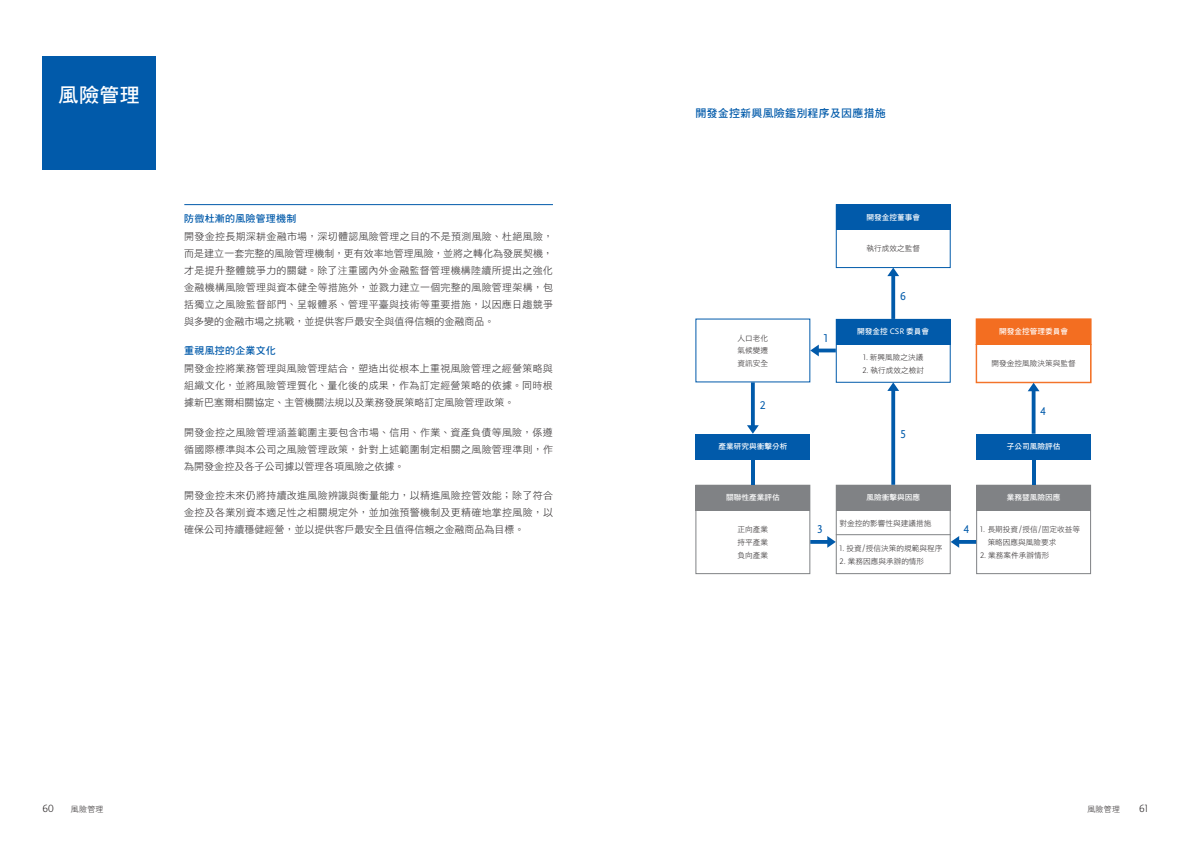
<style>
.page{position:relative;width:1191px;height:842px;background:#fff}
.page>*{position:absolute;margin:0;border:0;box-sizing:border-box;transform-origin:0 0}
.t1{font:20px "DF Hei Std W7";color:#fff}
.t2{font:11.9px "Scala Sans OT";color:#015aaa}
.t3{font:11px "DF Hei Std W7";letter-spacing:.02em;color:#015aaa}
.t4{font:300 11px "Scala Sans OT";color:#231f20}
.t5{font:10px/17px "DF Hei Std W3";color:#231f20;text-align:justify}
.t6{font:10px "DF Hei Std W7";letter-spacing:.02em;color:#015aaa}
.t7{font:8px "DF Hei Std W3";letter-spacing:.03em;color:#231f20}
.t8{font:7.7px/12.6px "DF Hei Std W3";color:#231f20;text-align:justify}
.t9{font:7.7px "DF Hei Std W7";color:#fff}
.s1{font-family:"Scala Sans OT";font-size:8.4px}
.s2{font-family:"Scala Sans OT";font-weight:300;font-size:8.4px}
.s3{font-family:"Scala Sans OT";font-size:11.9px;color:#015aaa}
</style>
<div class="page">
<div style="left:43px;top:57px;width:113px;height:113px;background:#015aaa"></div>
<hr style="left:184px;top:204px;width:369px;height:1px;background:#015aaa">
<div style="left:975px;top:344px;width:116px;height:39px;border:1px solid #f36e21"></div>
<div style="left:835px;top:319px;width:115px;height:64px;border:1px solid #015aaa"></div>
<div style="left:835px;top:204px;width:115px;height:64px;border:1px solid #015aaa"></div>
<div style="left:835px;top:485px;width:115px;height:89px;border:1px solid #808285"></div>
<div style="left:695px;top:485px;width:115px;height:89px;border:1px solid #808285"></div>
<div style="left:976px;top:485px;width:115px;height:89px;border:1px solid #808285"></div>
<div style="left:836px;top:319px;width:114px;height:25px;background:#015aaa"></div>
<div style="left:976px;top:319px;width:115px;height:25px;background:#f36e21"></div>
<div style="left:975px;top:318px;width:116px;height:27px;border:1px solid #f36e21"></div>
<div style="left:836px;top:204px;width:114px;height:26px;background:#015aaa"></div>
<div style="left:695px;top:485px;width:115px;height:25px;background:#808285"></div>
<div style="left:695px;top:434px;width:115px;height:25px;background:#015aaa"></div>
<div style="left:976px;top:485px;width:115px;height:25px;background:#808285"></div>
<div style="left:976px;top:434px;width:115px;height:25px;background:#015aaa"></div>
<hr style="left:836px;top:534px;width:114px;height:1px;background:#808285">
<div style="left:836px;top:485px;width:114px;height:25px;background:#808285"></div>
<svg style="left:887px;top:268px;width:12px;height:51px"></svg>
<svg style="left:747px;top:382px;width:12px;height:52px"></svg>
<svg style="left:1027px;top:383px;width:12px;height:51px"></svg>
<hr style="left:751px;top:459px;width:4px;height:26px;background:#015aaa">
<svg style="left:1031px;top:459px;width:4px;height:26px"></svg>
<svg style="left:810px;top:345px;width:26px;height:11px"></svg>
<svg style="left:950px;top:536px;width:26px;height:12px"></svg>
<svg style="left:810px;top:536px;width:26px;height:12px"></svg>
<svg style="left:887px;top:382px;width:12px;height:103px"></svg>
<h1 class="t1" style="left:59px;top:84px;width:83px">風險管理</h1>
<p class="t6" style="left:184px;top:213px;width:114px">防微杜漸的風險管理機制</p>
<p class="t5" style="left:184px;top:227px;width:370px">開發金控長期深耕金融市場，深切體認風險管理之目的不是預測風險、杜絕風險，而是建立一套完整的風險管理機制，更有效率地管理風險，並將之轉化為發展契機，才是提升整體競爭力的關鍵。除了注重國內外金融監督管理機構陸續所提出之強化金融機構風險管理與資本健全等措施外，並戮力建立一個完整的風險管理架構，包括獨立之風險監督部門、呈報體系、管理平臺與技術等重要措施，以因應日趨競爭與多變的金融市場之挑戰，並提供客戶最安全與值得信賴的金融商品。</p>
<p class="t6" style="left:184px;top:345px;width:93px">重視風控的企業文化</p>
<p class="t5" style="left:184px;top:360px;width:370px">開發金控將業務管理與風險管理結合，塑造出從根本上重視風險管理之經營策略與組織文化，並將風險管理質化、量化後的成果，作為訂定經營策略的依據。同時根據新巴塞爾相關協定、主管機關法規以及業務發展策略訂定風險管理政策。</p>
<p class="t5" style="left:184px;top:423px;width:370px">開發金控之風險管理涵蓋範圍主要包含市場、信用、作業、資產負債等風險，係遵循國際標準與本公司之風險管理政策，針對上述範圍制定相關之風險管理準則，作為開發金控及各子公司據以管理各項風險之依據。</p>
<p class="t5" style="left:184px;top:487px;width:370px">開發金控未來仍將持續改進風險辨識與衡量能力，以精進風險控管效能；除了符合金控及各業別資本適足性之相關規定外，並加強預警機制及更精確地掌控風險，以確保公司持續穩健經營，並以提供客戶最安全且值得信賴之金融商品為目標。</p>
<p class="t3" style="left:695px;top:107px;width:192px">開發金控新興風險鑑別程序及因應措施</p>
<p class="t9" style="left:866px;top:213px;width:55px">開發金控董事會</p>
<p class="t8" style="left:866px;top:242px;width:55px">執行成效之監督</p>
<p class="t2" style="left:900px;top:290px;width:7px">6</p>
<p class="t8" style="left:737px;top:331px;width:32px">人口老化氣候變遷資訊安全</p>
<p class="t2" style="left:824px;top:332px;width:6px">1</p>
<p class="t9" style="left:857px;top:327px;width:73px">開發金控 <span class="s1">CSR</span> 委員會</p>
<p class="t9" style="left:999px;top:327px;width:70px">開發金控管理委員會</p>
<p class="t8" style="left:863px;top:351px;width:62px"><span class="s2">1.</span> 新興風險之決議</p>
<p class="t8" style="left:862px;top:363px;width:63px"><span class="s2">2.</span> 執行成效之檢討</p>
<p class="t8" style="left:991px;top:357px;width:86px">開發金控風險決策與監督</p>
<p class="t2" style="left:760px;top:398px;width:7px">2</p>
<p class="t2" style="left:1040px;top:405px;width:7px">4</p>
<p class="t2" style="left:900px;top:427px;width:7px">5</p>
<p class="t9" style="left:718px;top:442px;width:70px">產業研究與衝擊分析</p>
<p class="t9" style="left:1006px;top:442px;width:55px">子公司風險評估</p>
<p class="t9" style="left:726px;top:493px;width:55px">關聯性產業評估</p>
<p class="t9" style="left:866px;top:493px;width:55px">風險衝擊與因應</p>
<p class="t9" style="left:1006px;top:493px;width:55px">業務暨風險因應</p>
<p class="t8" style="left:737px;top:523px;width:32px">正向產業持平產業負向產業</p>
<p class="t2" style="left:817px;top:523px;width:7px">3</p>
<p class="t8" style="left:839px;top:517px;width:93px">對金控的影響性與建議措施</p>
<p class="t8" style="left:839px;top:542px;width:104px"><span class="s2">1.</span> 投資<span class="s2">/</span>授信決策的規範與程序</p>
<p class="t8" style="left:839px;top:555px;width:86px"><span class="s2">2.</span> 業務因應與承辦的情形</p>
<p class="t8" style="left:964px;top:523px;width:118px;text-align:center"><span class="s3">4</span> <span class="s2">1.</span> 長期投資<span class="s2">/</span>授信<span class="s2">/</span>固定收益等策略因應與風險要求</p>
<p class="t8" style="left:980px;top:548px;width:71px"><span class="s2">2.</span> 業務案件承辦情形</p>
<p class="t4" style="left:43px;top:803px;width:13px">60</p>
<p class="t7" style="left:71px;top:805px;width:34px">風險管理</p>
<p class="t4" style="left:1139px;top:803px;width:11px">61</p>
<p class="t7" style="left:1087px;top:805px;width:34px">風險管理</p>
</div>
